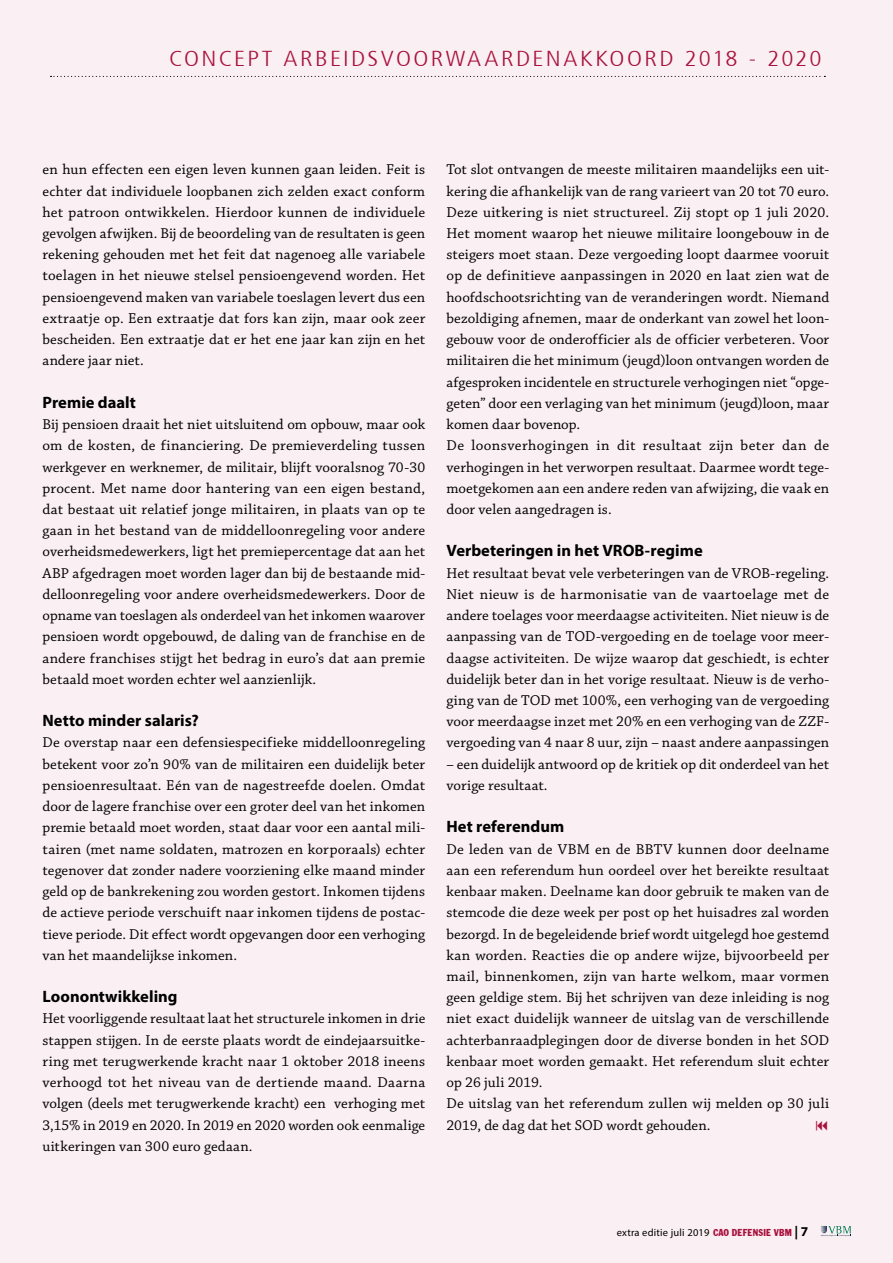
<style>
.page{position:relative;width:893px;height:1263px;background:#faeff2}
.page>*{position:absolute;margin:0;border:0;box-sizing:border-box;transform-origin:0 0}
._0_Rubricering{font:300 condensed 21.6px "Frutiger 47";letter-spacing:.09em;color:#a8123e;scale:1.17 1}
.Tussenkop{font:700 16.5px "Myriad Pro";color:#000}
.Bodytekst{font:15px/21.1px "Chaparral Pro";letter-spacing:.005em;color:#000;text-align:justify}
.t1{font:10.5px "Myriad Pro";letter-spacing:.02em;color:#000}
.s1{font-family:"Franklin Gothic";font-stretch:condensed;color:#a9103d}
.s2{font-weight:700;font-size:13.5px}
</style>
<div class="page">
<svg style="left:821px;top:1226px;width:30px;height:10px"></svg>
<svg style="left:51px;top:76px;width:774px;height:1px"></svg>
<p class="_0_Rubricering" style="left:169px;top:46px;width:559px">CONCEPT ARBEIDSVOORWAARDENAKKOORD 2018 - 2020</p>
<p class="Bodytekst" style="left:43px;top:160px;width:384px">en hun effecten een eigen leven kunnen gaan leiden. Feit is echter dat individuele loopbanen zich zelden exact conform het patroon ontwikkelen. Hierdoor kunnen de individuele gevolgen afwijken. Bij de beoordeling van de resultaten is geen rekening gehouden met het feit dat nagenoeg alle variabele toelagen in het nieuwe stelsel pensioengevend worden. Het pensioengevend maken van variabele toeslagen levert dus een extraatje op. Een extraatje dat fors kan zijn, maar ook zeer bescheiden. Een extraatje dat er het ene jaar kan zijn en het andere jaar niet.</p>
<p class="Tussenkop" style="left:43px;top:391px;width:95px">Premie daalt</p>
<p class="Bodytekst" style="left:43px;top:414px;width:384px">Bij pensioen draait het niet uitsluitend om opbouw, maar ook om de kosten, de financiering. De premieverdeling tussen werkgever en werknemer, de militair, blijft vooralsnog 70-30 procent. Met name door hantering van een eigen bestand, dat bestaat uit relatief jonge militairen, in plaats van op te gaan in het bestand van de middelloonregeling voor andere overheidsmedewerkers, ligt het premiepercentage dat aan het ABP afgedragen moet worden lager dan bij de bestaande mid&shy;delloonregeling voor andere overheidsmedewerkers. Door de opname van toeslagen als onderdeel van het inkomen waarover pensioen wordt opgebouwd, de daling van de franchise en de andere franchises stijgt het bedrag in euro’s dat aan premie betaald moet worden echter wel aanzienlijk.</p>
<p class="Tussenkop" style="left:43px;top:710px;width:158px">Netto minder salaris?</p>
<p class="Bodytekst" style="left:43px;top:733px;width:384px">De overstap naar een defensiespecifieke middelloonregeling betekent voor zo’n 90% van de militairen een duidelijk beter pensioenresultaat. Eén van de nagestreefde doelen. Omdat door de lagere franchise over een groter deel van het inkomen premie betaald moet worden, staat daar voor een aantal mili&shy;tairen (met name soldaten, matrozen en korporaals) echter tegenover dat zonder nadere voorziening elke maand minder geld op de bankrekening zou worden gestort. Inkomen tijdens de actieve periode verschuift naar inkomen tijdens de postac&shy;tieve periode. Dit effect wordt opgevangen door een verhoging van het maandelijkse inkomen.</p>
<p class="Tussenkop" style="left:43px;top:986px;width:137px">Loonontwikkeling</p>
<p class="Bodytekst" style="left:43px;top:1008px;width:384px">Het voorliggende resultaat laat het structurele inkomen in drie stappen stijgen. In de eerste plaats wordt de eindejaarsuitke&shy;ring met terugwerkende kracht naar 1 oktober 2018 ineens verhoogd tot het niveau van de dertiende maand. Daarna volgen (deels met terugwerkende kracht) een verhoging met 3,15% in 2019 en 2020. In 2019 en 2020 worden ook eenmalige uitkeringen van 300 euro gedaan.</p>
<p class="Bodytekst" style="left:446px;top:160px;width:384px">Tot slot ontvangen de meeste militairen maandelijks een uit&shy;kering die afhankelijk van de rang varieert van 20 tot 70 euro.<br>Deze uitkering is niet structureel. Zij stopt op 1 juli 2020.<br>Het moment waarop het nieuwe militaire loongebouw in de steigers moet staan. Deze vergoeding loopt daarmee vooruit op de definitieve aanpassingen in 2020 en laat zien wat de hoofdschootsrichting van de veranderingen wordt. Niemand bezoldiging afnemen, maar de onderkant van zowel het loon&shy;gebouw voor de onderofficier als de officier verbeteren. Voor militairen die het minimum (jeugd)loon ontvangen worden de afgesproken incidentele en structurele verhogingen niet “opge&shy;geten” door een verlaging van het minimum (jeugd)loon, maar komen daar bovenop.</p>
<p class="Bodytekst" style="left:446px;top:435px;width:384px">De loonsverhogingen in dit resultaat zijn beter dan de verhogingen in het verworpen resultaat. Daarmee wordt tege&shy;moetgekomen aan een andere reden van afwijzing, die vaak en door velen aangedragen is.</p>
<p class="Tussenkop" style="left:446px;top:540px;width:258px">Verbeteringen in het VROB-regime</p>
<p class="Bodytekst" style="left:446px;top:563px;width:384px">Het resultaat bevat vele verbeteringen van de VROB-regeling.<br>Niet nieuw is de harmonisatie van de vaartoelage met de andere toelages voor meerdaagse activiteiten. Niet nieuw is de aanpassing van de TOD-vergoeding en de toelage voor meer&shy;daagse activiteiten. De wijze waarop dat geschiedt, is echter duidelijk beter dan in het vorige resultaat. Nieuw is de verho&shy;ging van de TOD met 100%, een verhoging van de vergoeding voor meerdaagse inzet met 20% en een verhoging van de ZZF&shy;vergoeding van 4 naar 8 uur, zijn – naast andere aanpassingen</p>
<p class="Bodytekst" style="left:446px;top:754px;width:384px">– een duidelijk antwoord op de kritiek op dit onderdeel van het vorige resultaat.</p>
<p class="Tussenkop" style="left:446px;top:816px;width:119px">Het referendum</p>
<p class="Bodytekst" style="left:446px;top:839px;width:384px">De leden van de VBM en de BBTV kunnen door deelname aan een referendum hun oordeel over het bereikte resultaat kenbaar maken. Deelname kan door gebruik te maken van de stemcode die deze week per post op het huisadres zal worden bezorgd. In de begeleidende brief wordt uitgelegd hoe gestemd kan worden. Reacties die op andere wijze, bijvoorbeeld per mail, binnenkomen, zijn van harte welkom, maar vormen geen geldige stem. Bij het schrijven van deze inleiding is nog niet exact duidelijk wanneer de uitslag van de verschillende achterbanraadplegingen door de diverse bonden in het SOD kenbaar moet worden gemaakt. Het referendum sluit echter op 26 juli 2019.</p>
<p class="Bodytekst" style="left:446px;top:1093px;width:384px">De uitslag van het referendum zullen wij melden op 30 juli<br>2019, de dag dat het SOD wordt gehouden.</p>
<p class="t1" style="left:617px;top:1226px;width:193px">extra editie juli 2019 <span class="s1">CAO DEFENSIE VBM</span> <span class="s2">| 7</span></p>
</div>
